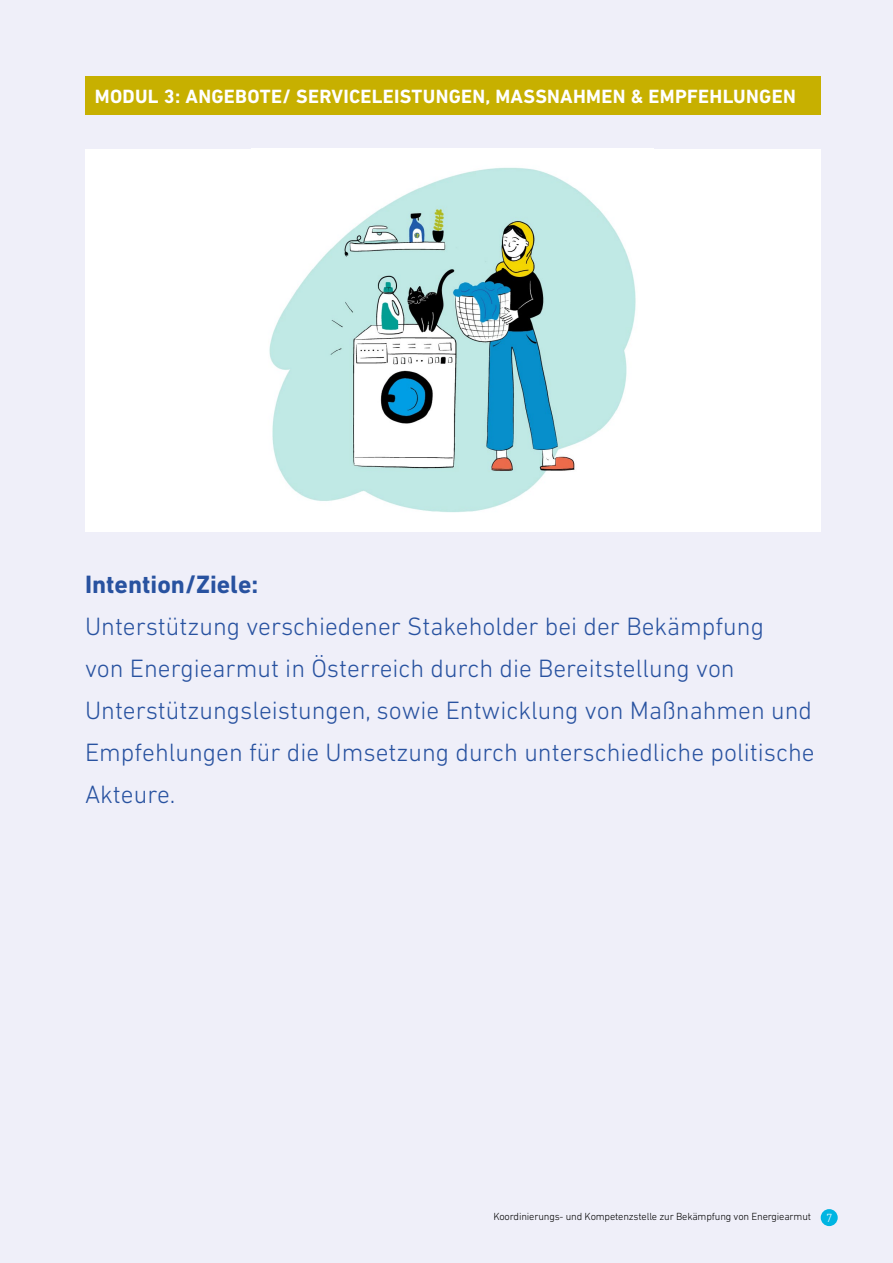
<style>
.page{position:relative;width:893px;height:1263px;background:#efeff9}
.page>*{position:absolute;margin:0;border:0;box-sizing:border-box;transform-origin:0 0}
.Fliess{font:300 25.5px/42px "DIN Next LT Pro";color:#2852a0}
.Fliess-2{font:700 25.5px "DIN Next LT Pro";color:#2852a0}
.Fliess-3{font:700 19.5px "DIN Next LT Pro";letter-spacing:.015em;color:#fff}
.t1{font:300 10.5px "DIN Next LT Pro";letter-spacing:-.015em;color:#000}
.s1{font-size:12px;color:#fff}
</style>
<div class="page">
<div style="left:821px;top:1209px;width:17px;height:17px;background:#00b5e2;border-radius:50%"></div>
<div style="left:85px;top:77px;width:736px;height:38px;background:#c7b000"></div>
<div style="left:85px;top:149px;width:736px;height:382px;background:#fff"></div>
<img style="left:269px;top:167px;width:367px;height:346px">
<p class="Fliess-3" style="left:95px;top:85px;width:702px">MODUL 3: ANGEBOTE/ SERVICELEISTUNGEN, MASSNAHMEN &amp; EMPFEHLUNGEN</p>
<p class="Fliess-2" style="left:85px;top:569px;width:175px">Intention/Ziele:</p>
<p class="Fliess" style="left:85px;top:605px;width:731px">Unterstützung verschiedener Stakeholder bei der Bekämpfung<br>von Energiearmut in Österreich durch die Bereitstellung von Unterstützungsleistungen, sowie Entwicklung von Maßnahmen und Empfehlungen für die Umsetzung durch unterschiedliche politische Akteure.</p>
<p class="t1" style="left:493px;top:1211px;width:341px">Koordinierungs- und Kompetenzstelle zur Bekämpfung von Energiearmut <span class="s1">7</span></p>
</div>
